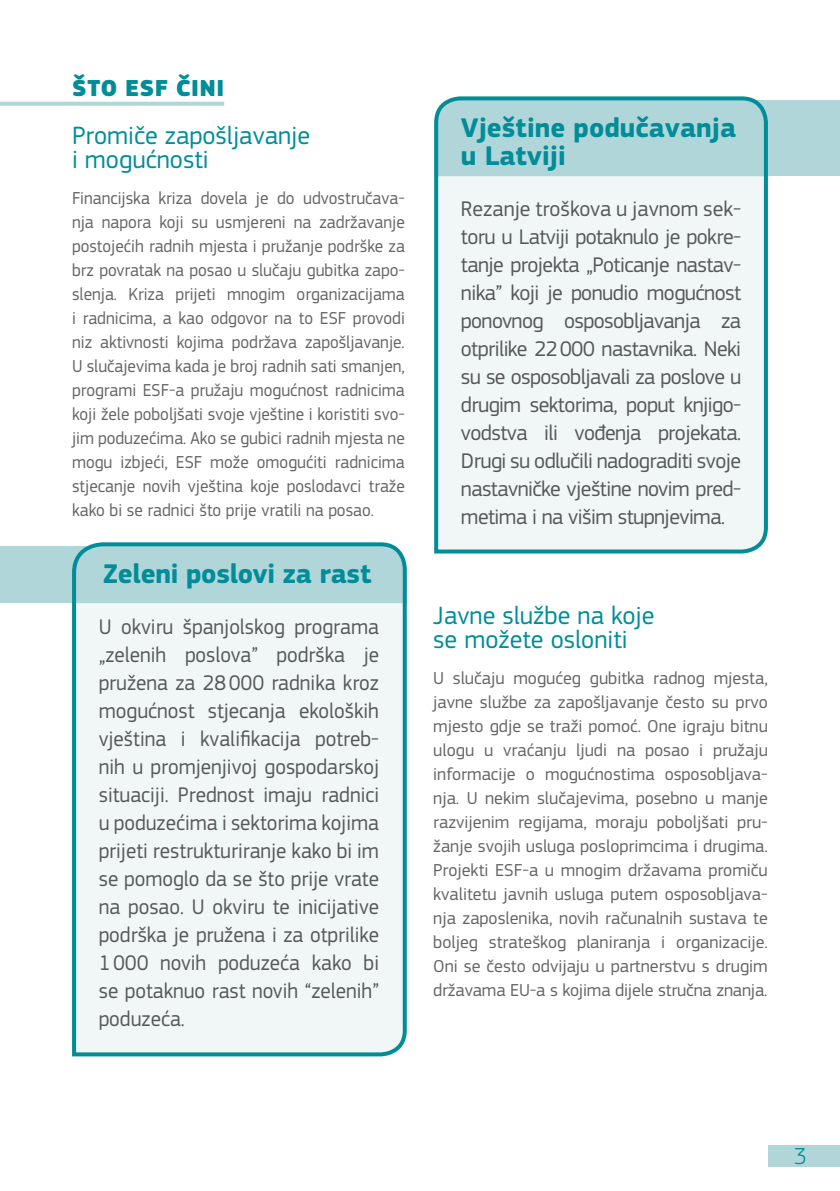
<style>
.page{position:relative;width:840px;height:1191px;background:#fff}
.page>*{position:absolute;margin:0;border:0;box-sizing:border-box;transform-origin:0 0}
.t1{font:700 28px/28px "EC Square Sans Pro";color:#008d98}
.t2{font:26px/24px "EC Square Sans Pro";color:#008d98}
.t3{font:900 24px "EC Square Sans Pro";color:#008d98}
.t4{font:300 24px "EC Square Sans Pro";color:#008d98}
.t5{font:22px/28px "EC Square Sans Pro";letter-spacing:-.01em;color:#58585a;text-align:justify;scale:.96 1}
.t6{font:22px/28px "EC Square Sans Pro";letter-spacing:-.01em;color:#58585a;text-align:justify}
.t7{font:18px/24px "EC Square Sans Pro";color:#646567;text-align:justify;scale:.96 1}
.t8{font:18px/24px "EC Square Sans Pro";color:#646567;text-align:justify}
</style>
<div class="page">
<div style="left:767px;top:1145px;width:72px;height:22px;background:#b1d6da"></div>
<div style="left:737px;top:100px;width:102px;height:76px;background:#b1d6da"></div>
<div style="left:0;top:546px;width:170px;height:57px;background:#b1d6da"></div>
<svg style="left:0;top:102px;width:224px;height:4px"></svg>
<svg style="left:434px;top:96px;width:334px;height:458px"></svg>
<svg style="left:72px;top:542px;width:335px;height:515px"></svg>
<h3 class="t3" style="left:72px;top:73px;width:68px">ŠTO ESF</h3>
<h3 class="t3" style="left:176px;top:73px;width:27px">ČINI</h3>
<h2 class="t2" style="left:72px;top:124px;width:239px">Promiče zapošljavanje i mogućnosti</h2>
<p class="t7" style="left:72px;top:186px;width:348px">Financijska kriza dovela je do udvostručava&shy;nja napora koji su usmjereni na zadržavanje postojećih radnih mjesta i pružanje podrške za brz povratak na posao u slučaju gubitka zapo&shy;slenja. Kriza prijeti mnogim organizacijama i radnicima, a kao odgovor na to ESF provodi niz aktivnosti kojima podržava zapošljavanje.<br>U slučajevima kada je broj radnih sati smanjen, programi ESF-a pružaju mogućnost radnicima koji žele poboljšati svoje vještine i koristiti svo&shy;jim poduzećima. Ako se gubici radnih mjesta ne mogu izbjeći, ESF može omogućiti radnicima stjecanje novih vještina koje poslodavci traže kako bi se radnici što prije vratili na posao.</p>
<h1 class="t1" style="left:103px;top:560px;width:270px">Zeleni poslovi za rast</h1>
<p class="t5" style="left:99px;top:612px;width:294px">U okviru španjolskog programa „zelenih poslova” podrška je pružena za 28000 radnika kroz mogućnost stjecanja ekoloških vještina i kvalifikacija potreb&shy;nih u promjenjivoj gospodarskoj situaciji. Prednost imaju radnici u poduzećima i sektorima kojima prijeti restrukturiranje kako bi im se pomoglo da se što prije vrate na posao. U okviru te inicijative podrška je pružena i za otprilike 1000 novih poduzeća kako bi se potaknuo rast novih “zelenih” poduzeća.</p>
<h1 class="t1" style="left:460px;top:115px;width:276px">Vještine podučavanja u Latviji</h1>
<p class="t6" style="left:460px;top:194px;width:282px">Rezanje troškova u javnom sek&shy;toru u Latviji potaknulo je pokre&shy;tanje projekta „Poticanje nastav&shy;nika” koji je ponudio mogućnost ponovnog osposobljavanja za otprilike 22000 nastavnika. Neki su se osposobljavali za poslove u drugim sektorima, poput knjigo&shy;vodstva ili vođenja projekata.<br>Drugi su odlučili nadograditi svoje nastavničke vještine novim pred&shy;metima i na višim stupnjevima.</p>
<h2 class="t2" style="left:433px;top:604px;width:223px">Javne službe na koje se možete osloniti</h2>
<p class="t8" style="left:433px;top:666px;width:336px">U slučaju mogućeg gubitka radnog mjesta, javne službe za zapošljavanje često su prvo mjesto gdje se traži pomoć. One igraju bitnu ulogu u vraćanju ljudi na posao i pružaju informacije o mogućnostima osposobljava&shy;nja. U nekim slučajevima, posebno u manje razvijenim regijama, moraju poboljšati pru&shy;žanje svojih usluga posloprimcima i drugima.<br>Projekti ESF-a u mnogim državama promiču kvalitetu javnih usluga putem osposobljava&shy;nja zaposlenika, novih računalnih sustava te boljeg strateškog planiranja i organizacije.<br>Oni se često odvijaju u partnerstvu s drugim državama EU-a s kojima dijele stručna znanja.</p>
<h3 class="t4" style="left:793px;top:1142px;width:14px">3</h3>
</div>
